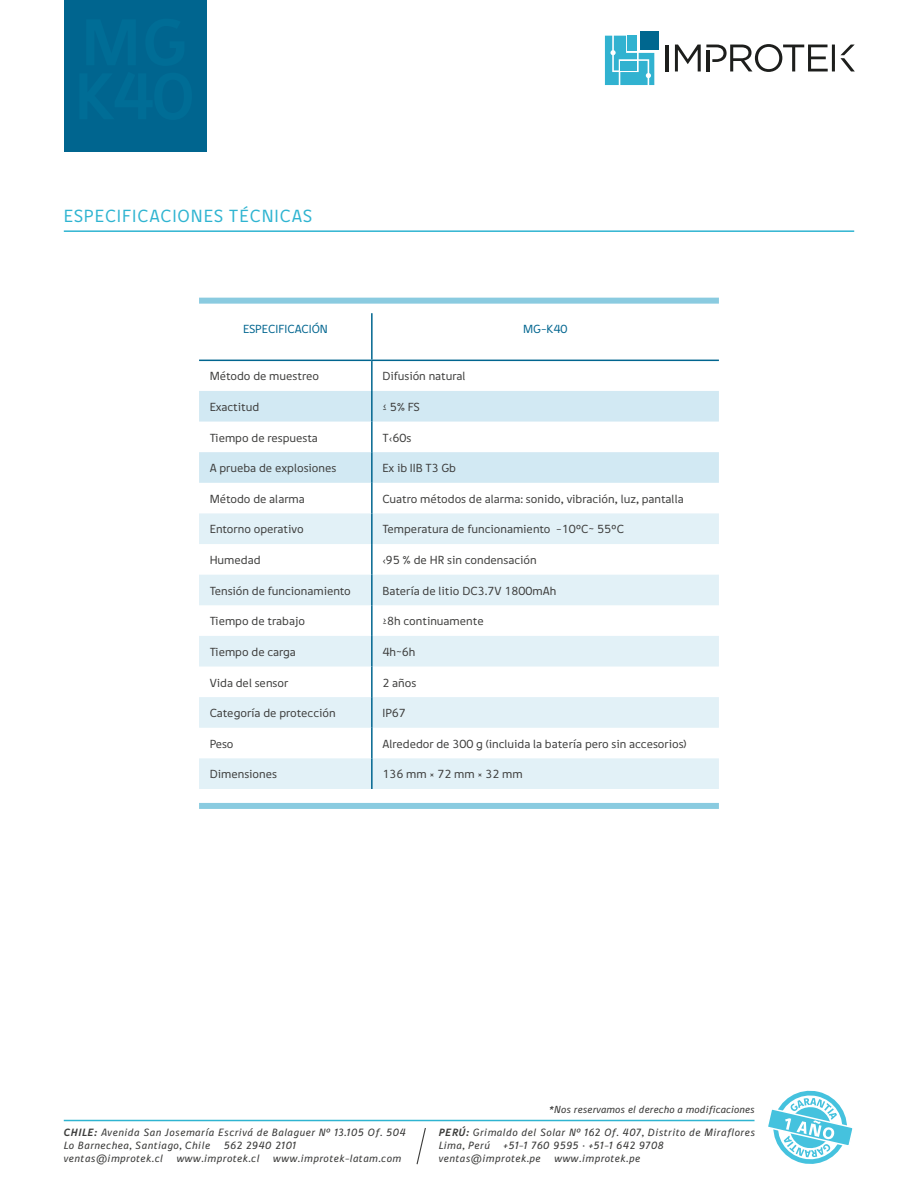
<style>
.page{position:relative;width:918px;height:1188px;background:#fff}
.page>*{position:absolute;margin:0;border:0;box-sizing:border-box;transform-origin:0 0}
.t1{font:18px "Digna";letter-spacing:.05em;color:#2fb4d1}
.t2{font:12px "Digna";color:#3c3c3b}
.t3{font:12px "Digna";color:#00658f}
.t4{font:italic 10.8px/12.9px "Digna";letter-spacing:.03em;color:#3c3c3b}
.t5{font:italic 10.5px "Digna";color:#3c3c3b}
.s1{font-weight:700}
</style>
<div class="page">
<div style="left:64px;top:0;width:142px;height:152px;background:#00658f"></div>
<hr style="left:666px;top:45px;width:3px;height:26px;background:#1d1e1c">
<svg style="left:675px;top:44px;width:180px;height:28px"></svg>
<div style="left:640px;top:32px;width:18px;height:18px;background:#00678f"></div>
<svg style="left:605px;top:36px;width:49px;height:49px"></svg>
<svg style="left:768px;top:1090px;width:85px;height:74px"></svg>
<hr style="left:64px;top:1120px;width:691px;height:1px;background:#2fb4d1">
<svg style="left:416px;top:1128px;width:10px;height:37px"></svg>
<hr style="left:64px;top:230px;width:790px;height:2px;background:#2fb4d1">
<svg style="left:199px;top:391px;width:520px;height:92px;fill:#d2e9f3"></svg>
<svg style="left:199px;top:513px;width:520px;height:276px;fill:#e2f1f7"></svg>
<hr style="left:371px;top:313px;width:2px;height:47px;background:#00658f">
<hr style="left:371px;top:361px;width:2px;height:30px;background:#00658f">
<hr style="left:371px;top:391px;width:2px;height:31px;background:#00658f">
<hr style="left:371px;top:422px;width:2px;height:30px;background:#00658f">
<hr style="left:371px;top:452px;width:2px;height:31px;background:#00658f">
<hr style="left:371px;top:483px;width:2px;height:30px;background:#00658f">
<hr style="left:371px;top:513px;width:2px;height:31px;background:#00658f">
<hr style="left:371px;top:544px;width:2px;height:31px;background:#00658f">
<hr style="left:371px;top:575px;width:2px;height:30px;background:#00658f">
<hr style="left:371px;top:605px;width:2px;height:31px;background:#00658f">
<hr style="left:371px;top:636px;width:2px;height:31px;background:#00658f">
<hr style="left:371px;top:667px;width:2px;height:30px;background:#00658f">
<hr style="left:371px;top:697px;width:2px;height:31px;background:#00658f">
<hr style="left:371px;top:728px;width:2px;height:30px;background:#00658f">
<hr style="left:371px;top:758px;width:2px;height:31px;background:#00658f">
<hr style="left:199px;top:360px;width:173px;height:1px;background:#00658f">
<hr style="left:372px;top:360px;width:347px;height:1px;background:#00658f">
<div style="left:199px;top:298px;width:520px;height:6px;background:#8acbe0"></div>
<div style="left:199px;top:803px;width:520px;height:6px;background:#8acbe0"></div>
<h1 class="t1" style="left:64px;top:204px;width:250px">ESPECIFICACIONES TÉCNICAS</h1>
<p class="t3" style="left:243px;top:322px;width:86px">ESPECIFICACIÓN</p>
<p class="t3" style="left:523px;top:322px;width:46px">MG-K40</p>
<p class="t2" style="left:210px;top:369px;width:111px">Método de muestreo</p>
<p class="t2" style="left:382px;top:369px;width:85px">Difusión natural</p>
<p class="t2" style="left:210px;top:400px;width:51px">Exactitud</p>
<p class="t2" style="left:382px;top:400px;width:39px">≤ 5% FS</p>
<p class="t2" style="left:210px;top:430px;width:110px">Tiempo de respuesta</p>
<p class="t2" style="left:382px;top:430px;width:30px">T&lt;60s</p>
<p class="t2" style="left:210px;top:461px;width:128px">A prueba de explosiones</p>
<p class="t2" style="left:382px;top:461px;width:75px">Ex ib IIB T3 Gb</p>
<p class="t2" style="left:210px;top:491px;width:97px">Método de alarma</p>
<p class="t2" style="left:382px;top:491px;width:303px">Cuatro métodos de alarma: sonido, vibración, luz, pantalla</p>
<p class="t2" style="left:210px;top:522px;width:96px">Entorno operativo</p>
<p class="t2" style="left:382px;top:522px;width:243px">Temperatura de funcionamiento -10ºC~ 55ºC</p>
<p class="t2" style="left:210px;top:553px;width:52px">Humedad</p>
<p class="t2" style="left:382px;top:553px;width:156px">&lt;95 % de HR sin condensación</p>
<p class="t2" style="left:210px;top:583px;width:143px">Tensión de funcionamiento</p>
<p class="t2" style="left:382px;top:583px;width:175px">Batería de litio DC3.7V 1800mAh</p>
<p class="t2" style="left:210px;top:614px;width:97px">Tiempo de trabajo</p>
<p class="t2" style="left:382px;top:614px;width:103px">≥8h continuamente</p>
<p class="t2" style="left:210px;top:645px;width:88px">Tiempo de carga</p>
<p class="t2" style="left:382px;top:645px;width:35px">4h~6h</p>
<p class="t2" style="left:210px;top:675px;width:80px">Vida del sensor</p>
<p class="t2" style="left:382px;top:675px;width:35px">2 años</p>
<p class="t2" style="left:210px;top:706px;width:128px">Categoría de protección</p>
<p class="t2" style="left:382px;top:706px;width:25px">IP67</p>
<p class="t2" style="left:210px;top:736px;width:25px">Peso</p>
<p class="t2" style="left:382px;top:736px;width:306px">Alrededor de 300 g (incluida la batería pero sin accesorios)</p>
<p class="t2" style="left:210px;top:767px;width:69px">Dimensiones</p>
<p class="t2" style="left:382px;top:767px;width:142px">136 mm × 72 mm × 32 mm</p>
<p class="t5" style="left:549px;top:1104px;width:207px">*Nos reservamos el derecho a modificaciones</p>
<p class="t4" style="left:64px;top:1126px;width:344px"><span class="s1">CHILE:</span> Avenida San Josemaría Escrivá de Balaguer Nº 13.105 Of. 504<br>Lo Barnechea, Santiago, Chile</p>
<p class="t4" style="left:224px;top:1139px;width:74px">562 2940 2101</p>
<p class="t4" style="left:64px;top:1152px;width:101px">ventas@improtek.cl</p>
<p class="t4" style="left:177px;top:1152px;width:85px">www.improtek.cl</p>
<p class="t4" style="left:273px;top:1152px;width:130px">www.improtek-latam.com</p>
<p class="t4" style="left:439px;top:1126px;width:318px"><span class="s1">PERÚ:</span> Grimaldo del Solar Nº 162 Of. 407, Distrito de Miraflores<br>Lima, Perú</p>
<p class="t4" style="left:439px;top:1139px;width:227px;text-indent:65px">+51-1 760 9595 · +51-1 642 9708 ventas@improtek.pe</p>
<p class="t4" style="left:554px;top:1152px;width:87px">www.improtek.pe</p>
</div>
